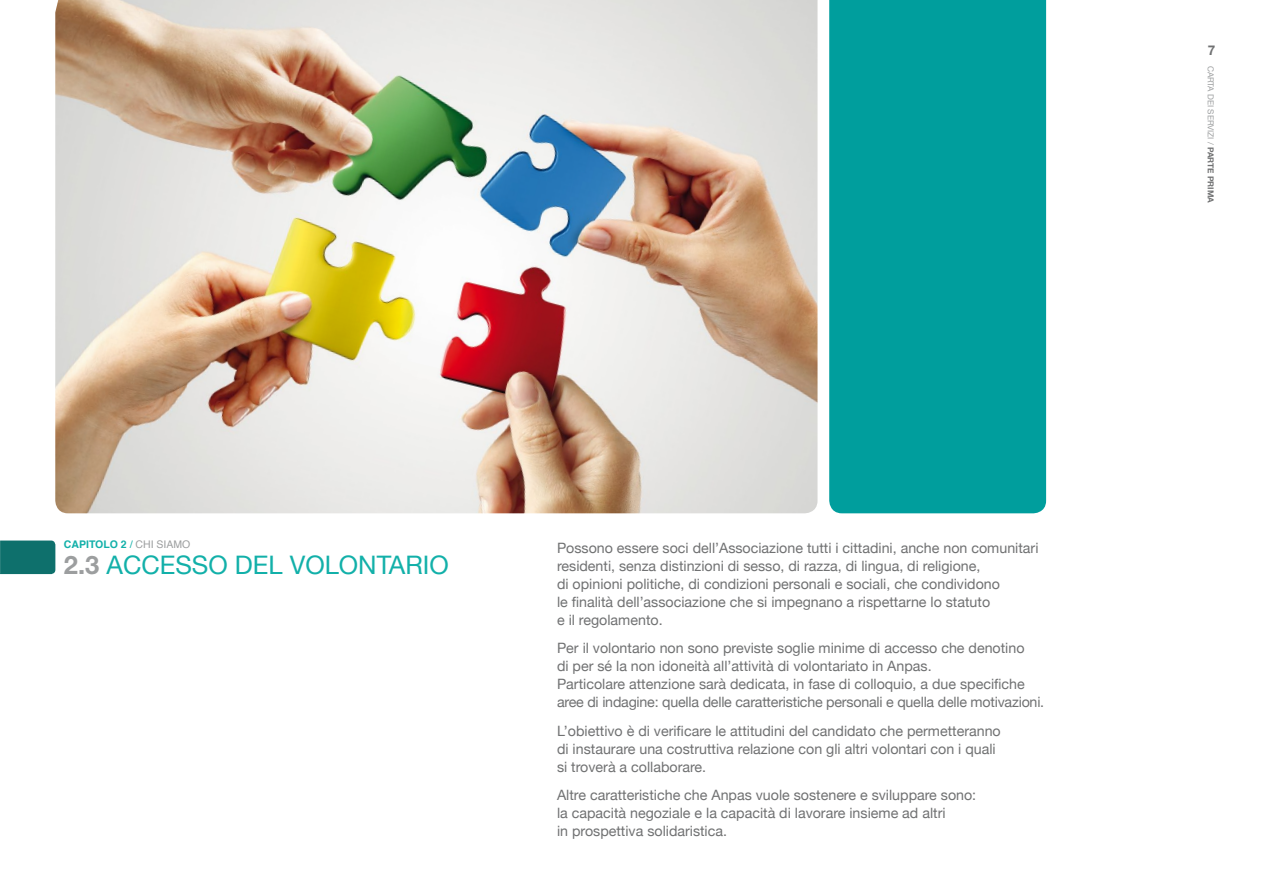
<style>
.page{position:relative;width:1263px;height:893px;background:#fff}
.page>*{position:absolute;margin:0;border:0;box-sizing:border-box;transform-origin:0 0}
.t1{font:25.5px "Helvetica Neue";color:#12b0a9}
.t2{font:14.25px/18px "Helvetica Neue";color:#707172}
.t3{font:700 13.5px "Helvetica Neue LT Std";color:#707172}
.t4{font:700 10.5px "Helvetica";color:#12b0a9}
.t5{font:8.25px "Helvetica Neue";color:#9c9e9f}
.s1{font-weight:400}
.s2{font-weight:400;color:#9c9e9f}
.s3{font-weight:700;color:#9c9e9f}
.s4{font-weight:700;color:#707172}
</style>
<div class="page">
<img style="left:55px;top:0;width:762px;height:513px">
<div style="left:0;top:540px;width:55px;height:34px;background:#0e706c"></div>
<div style="left:829px;top:0;width:217px;height:513px;background:#009e9d"></div>
<p class="t4" style="left:64px;top:536px;width:128px">CAPITOLO 2 <span class="s1">/</span> <span class="s2">CHI SIAMO</span></p>
<h1 class="t1" style="left:64px;top:550px;width:386px"><span class="s3">2.3</span> ACCESSO DEL VOLONTARIO</h1>
<p class="t2" style="left:557px;top:539px;width:483px">Possono essere soci dell’Associazione tutti i cittadini, anche non comunitari residenti, senza distinzioni di sesso, di razza, di lingua, di religione,<br>di opinioni politiche, di condizioni personali e sociali, che condividono<br>le finalità dell’associazione che si impegnano a rispettarne lo statuto<br>e il regolamento.</p>
<p class="t2" style="left:557px;top:639px;width:489px">Per il volontario non sono previste soglie minime di accesso che denotino<br>di per sé la non idoneità all’attività di volontariato in Anpas.<br>Particolare attenzione sarà dedicata, in fase di colloquio, a due specifiche aree di indagine: quella delle caratteristiche personali e quella delle motivazioni.</p>
<p class="t2" style="left:557px;top:722px;width:445px">L’obiettivo è di verificare le attitudini del candidato che permetteranno di instaurare una costruttiva relazione con gli altri volontari con i quali si troverà a collaborare.</p>
<p class="t2" style="left:557px;top:786px;width:421px">Altre caratteristiche che Anpas vuole sostenere e sviluppare sono: la capacità negoziale e la capacità di lavorare insieme ad altri<br>in prospettiva solidaristica.</p>
<p class="t3" style="left:1208px;top:42px;width:9px">7</p>
<p class="t5" style="left:1215px;top:66px;width:139px;rotate:90deg">CARTA DEI SERVIZI / <span class="s4">PARTE PRIMA</span></p>
</div>
